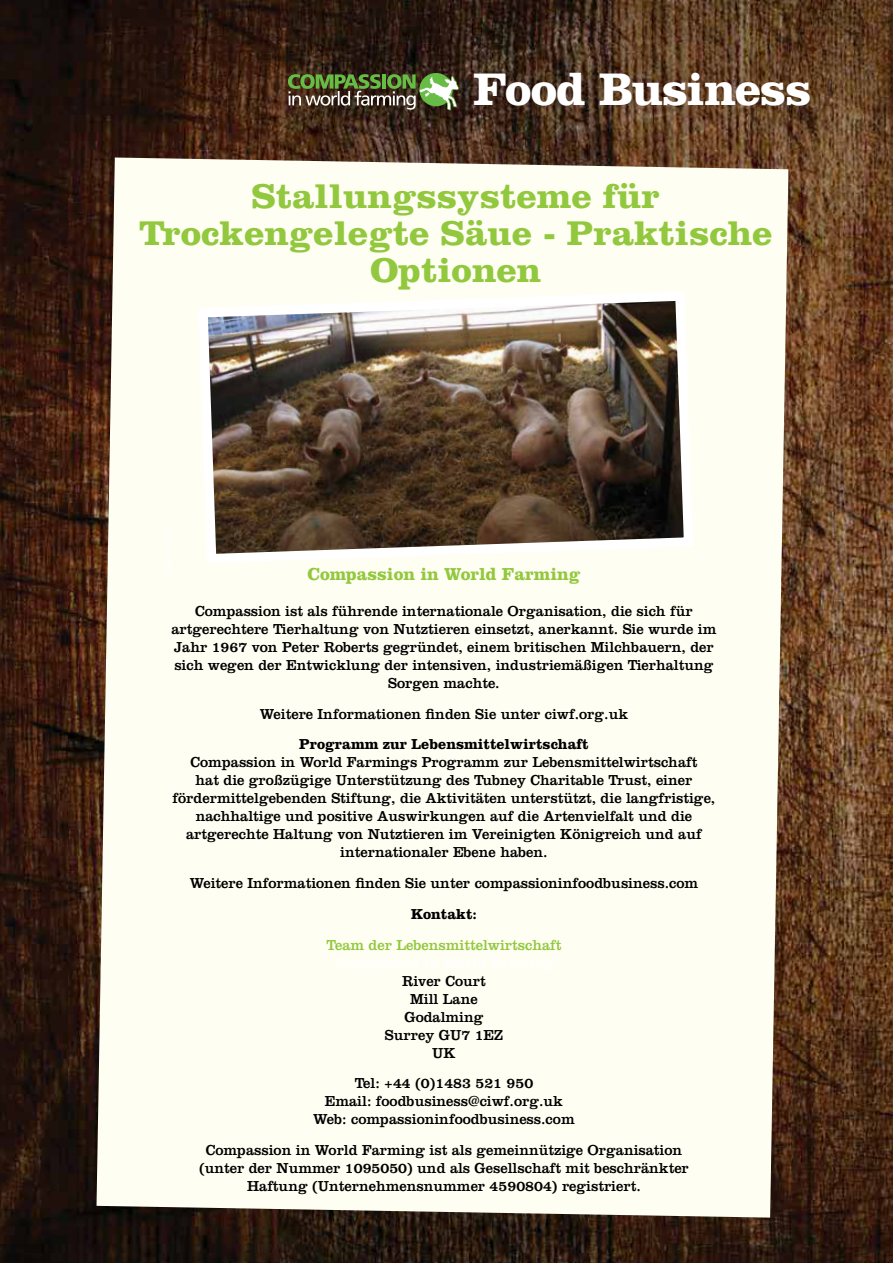
<style>
.page{position:relative;width:893px;height:1263px;background:#fff}
.page>*{position:absolute;margin:0;border:0;box-sizing:border-box;transform-origin:0 0}
.t1{font:700 47.4px "Clarendon LT Std";letter-spacing:-.025em;color:#fff}
.t2{font:700 35.55px/37.2px "Clarendon LT Std";color:#92c83e;text-align:center}
.t3{font:700 18px "Clarendon LT Std";color:#92c83e}
.t4{font:15px/18px "Clarendon LT Std";color:#000;text-align:center}
.t5{font:700 15px "Clarendon LT Std";color:#000}
.t6{font:15px "Clarendon LT Std";color:#92c83e}
</style>
<div class="page">
<img style="left:0;top:0;width:893px;height:1263px">
<div style="left:97px;top:158px;width:691px;height:1059px;background:#fffef2"></div>
<img style="left:193px;top:287px;width:505px;height:281px">
<svg style="left:288px;top:74px;width:171px;height:44px;background:#5b623e"></svg>
<h1 class="t1" style="left:473px;top:61px;width:340px">Food Business</h1>
<h2 class="t2" style="left:139px;top:177px;width:635px">Stallungssysteme für<br>Trockengelegte Säue - Praktische<br>Optionen</h2>
<p class="t3" style="left:307px;top:563px;width:275px">Compassion in World Farming</p>
<p class="t4" style="left:172px;top:602px;width:546px">Compassion ist als führende internationale Organisation, die sich für artgerechtere Tierhaltung von Nutztieren einsetzt, anerkannt. Sie wurde im Jahr 1967 von Peter Roberts gegründet, einem britischen Milchbauern, der sich wegen der Entwicklung der intensiven, industriemäßigen Tierhaltung Sorgen machte.</p>
<p class="t4" style="left:260px;top:704px;width:370px">Weitere Informationen finden Sie unter ciwf.org.uk</p>
<p class="t5" style="left:299px;top:735px;width:291px">Programm zur Lebensmittelwirtschaft</p>
<p class="t4" style="left:173px;top:753px;width:544px">Compassion in World Farmings Programm zur Lebensmittelwirtschaft<br>hat die großzügige Unterstützung des Tubney Charitable Trust, einer fördermittelgebenden Stiftung, die Aktivitäten unterstützt, die langfristige, nachhaltige und positive Auswirkungen auf die Artenvielfalt und die artgerechte Haltung von Nutztieren im Vereinigten Königreich und auf internationaler Ebene haben.</p>
<p class="t4" style="left:190px;top:874px;width:510px">Weitere Informationen finden Sie unter compassioninfoodbusiness.com</p>
<p class="t5" style="left:411px;top:905px;width:67px">Kontakt:</p>
<p class="t6" style="left:326px;top:936px;width:236px">Team der Lebensmittelwirtschaft</p>
<p class="t4" style="left:385px;top:971px;width:120px">River Court<br>Mill Lane<br>Godalming<br>Surrey GU7 1EZ<br>UK</p>
<p class="t4" style="left:313px;top:1074px;width:263px">Tel: +44 (0)1483 521 950<br>Email: foodbusiness@ciwf.org.uk<br>Web: compassioninfoodbusiness.com</p>
<p class="t4" style="left:199px;top:1141px;width:491px">Compassion in World Farming ist als gemeinnützige Organisation (unter der Nummer 1095050) und als Gesellschaft mit beschränkter<br>Haftung (Unternehmensnummer 4590804) registriert.</p>
</div>
